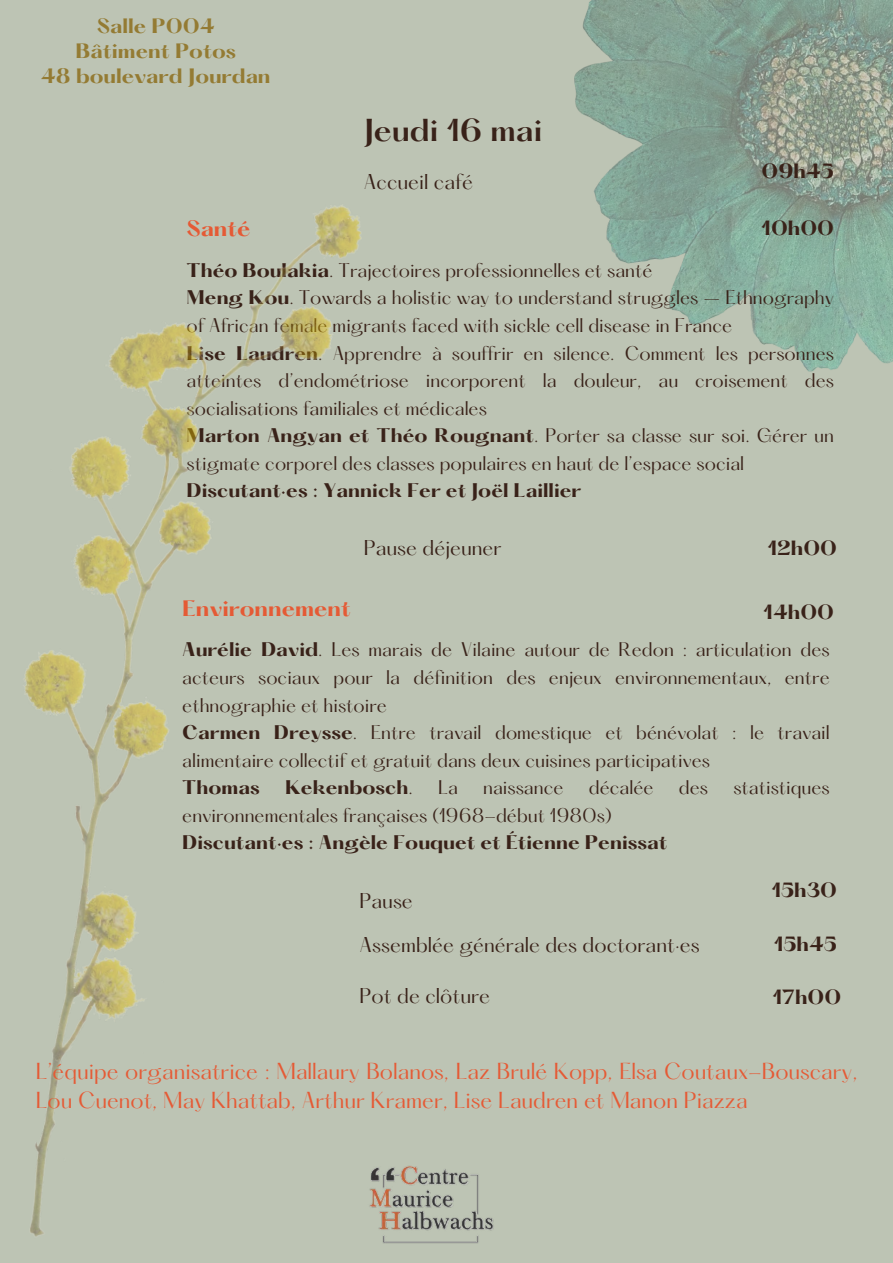
<style>
.page{position:relative;width:893px;height:1263px;background:#bdc4b4}
.page>*{position:absolute;margin:0;border:0;box-sizing:border-box;transform-origin:0 0}
.t1{font:600 27.75px "Hatton";color:#392219}
.t2{font:20.25px/28.1px "Hatton";color:#e55a35}
.t3{font:700 19.5px "Hatton";color:#e55a35}
.t4{font:18.75px "Hatton";color:#392219}
.t5{font:700 18.15px/25.3px "Hatton";color:#947b33;text-align:center}
.t6{font:700 18px "Hatton";color:#392219}
.t7{font:17.25px/27.6px "Hatton";color:#392219}
.t8{font:700 17.25px "Hatton";color:#392219}
.s1{font-weight:700}
.s2{font-weight:400}
</style>
<div class="page">
<img style="left:575px;top:0;width:318px;height:372px">
<img style="left:24px;top:205px;width:338px;height:1031px">
<img style="left:369px;top:1166px;width:125px;height:78px">
<p class="t5" style="left:41px;top:15px;width:231px">Salle P004<br>Bâtiment Potos<br>48 boulevard Jourdan</p>
<h1 class="t1" style="left:364px;top:117px;width:180px">Jeudi 16 mai</h1>
<p class="t4" style="left:364px;top:173px;width:111px">Accueil café</p>
<p class="t6" style="left:761px;top:163px;width:74px">09h45</p>
<p class="t3" style="left:186px;top:219px;width:65px">Santé</p>
<p class="t7" style="left:186px;top:258px;width:649px"><span class="s1">Théo Boulakia</span>. Trajectoires professionnelles et santé<br><span class="s1">Meng Kou</span>. Towards a holistic way to understand struggles – Ethnography of African female migrants faced with sickle cell disease in France<br><span class="s1">Lise Laudren</span>. Apprendre à souffrir en silence. Comment les personnes atteintes d’endométriose incorporent la douleur, au croisement des socialisations familiales et médicales<br><span class="s1">Marton Angyan et Théo Rougnant</span>. Porter sa classe sur soi. Gérer un stigmate corporel des classes populaires en haut de l’espace social</p>
<p class="t8" style="left:186px;top:483px;width:396px">Discutant·es : Yannick Fer et Joël Laillier</p>
<p class="t4" style="left:364px;top:539px;width:139px">Pause déjeuner</p>
<p class="t6" style="left:767px;top:540px;width:71px">12h00</p>
<p class="t6" style="left:761px;top:220px;width:74px">10h00</p>
<p class="t3" style="left:182px;top:599px;width:170px">Environnement</p>
<p class="t6" style="left:763px;top:603px;width:72px">14h00</p>
<p class="t7" style="left:182px;top:638px;width:649px"><span class="s1">Aurélie David</span>. Les marais de Vilaine autour de Redon : articulation des acteurs sociaux pour la définition des enjeux environnementaux, entre ethnographie et histoire<br><span class="s1">Carmen Dreysse</span>. Entre travail domestique et bénévolat : le travail alimentaire collectif et gratuit dans deux cuisines participatives</p>
<p class="t8" style="left:182px;top:779px;width:79px">Thomas</p>
<p class="t8" style="left:285px;top:779px;width:129px">Kekenbosch<span class="s2">.</span></p>
<p class="t7" style="left:438px;top:776px;width:21px">La</p>
<p class="t7" style="left:483px;top:776px;width:82px">naissance</p>
<p class="t7" style="left:589px;top:776px;width:66px">décalée</p>
<p class="t7" style="left:679px;top:776px;width:31px">des</p>
<p class="t7" style="left:733px;top:776px;width:98px">statistiques</p>
<p class="t7" style="left:182px;top:803px;width:431px">environnementales françaises (1968-début 1980s)</p>
<p class="t8" style="left:182px;top:835px;width:486px">Discutant·es : Angèle Fouquet et Étienne Penissat</p>
<p class="t4" style="left:360px;top:891px;width:55px">Pause</p>
<p class="t6" style="left:771px;top:881px;width:67px">15h30</p>
<p class="t4" style="left:360px;top:935px;width:342px">Assemblée générale des doctorant·es</p>
<p class="t6" style="left:774px;top:936px;width:65px">15h45</p>
<p class="t4" style="left:360px;top:987px;width:132px">Pot de clôture</p>
<p class="t6" style="left:772px;top:988px;width:70px">17h00</p>
<p class="t2" style="left:36px;top:1059px;width:823px">L’équipe organisatrice : Mallaury Bolanos, Laz Brulé Kopp, Elsa Coutaux-Bouscary,<br>Lou Cuenot, May Khattab, Arthur Kramer, Lise Laudren et Manon Piazza</p>
</div>
